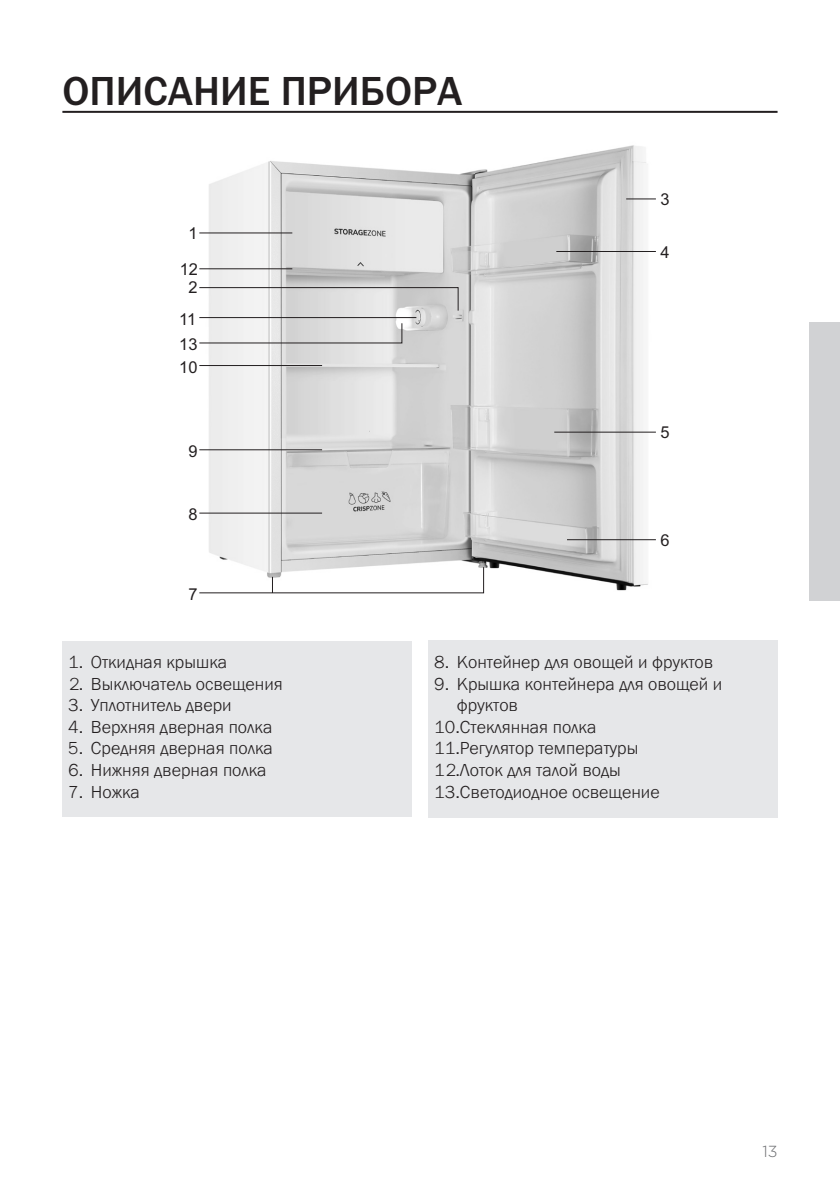
<style>
.page{position:relative;width:840px;height:1191px;background:#fff}
.page>*{position:absolute;margin:0;border:0;box-sizing:border-box;transform-origin:0 0}
.glavni_naslov{font:500 42px "Franklin Gothic URW";color:#231f20}
.seznam_stevilke_opis{font:300 18px/21.6px "Franklin Gothic URW";color:#231f20}
.t1{font:16.4px "Arial";color:#231f20}
.t2{font:300 16px "Gotham";color:#6c6d70}
</style>
<div class="page">
<hr style="left:62px;top:111px;width:715px;height:2px;background:#231f20">
<div style="left:808px;top:322px;width:31px;height:279px;background:#d1d2d4"></div>
<img style="left:209px;top:145px;width:444px;height:446px">
<svg style="left:199px;top:198px;width:457px;height:342px"></svg>
<svg style="left:199px;top:512px;width:285px;height:82px"></svg>
<hr style="left:199px;top:449px;width:123px;height:1px;background:#231f20">
<hr style="left:199px;top:365px;width:123px;height:1px;background:#231f20">
<hr style="left:199px;top:317px;width:217px;height:1px;background:#231f20">
<hr style="left:199px;top:268px;width:93px;height:1px;background:#231f20">
<svg style="left:199px;top:322px;width:203px;height:22px"></svg>
<div style="left:62px;top:641px;width:349px;height:175px;background:#e6e7e9"></div>
<div style="left:428px;top:641px;width:349px;height:177px;background:#e6e7e9"></div>
<p class="glavni_naslov" style="left:62px;top:65px;width:401px">ОПИСАНИЕ ПРИБОРА</p>
<p class="t1" style="left:188px;top:224px;width:11px">1</p>
<p class="t1" style="left:180px;top:259px;width:20px">12</p>
<p class="t1" style="left:188px;top:278px;width:11px">2</p>
<p class="t1" style="left:179px;top:309px;width:19px">11</p>
<p class="t1" style="left:179px;top:335px;width:20px">13</p>
<p class="t1" style="left:179px;top:357px;width:20px">10</p>
<p class="t1" style="left:188px;top:441px;width:11px">9</p>
<p class="t1" style="left:188px;top:505px;width:11px">8</p>
<p class="t1" style="left:188px;top:584px;width:11px">7</p>
<p class="t1" style="left:660px;top:190px;width:11px">3</p>
<p class="t1" style="left:660px;top:243px;width:11px">4</p>
<p class="t1" style="left:660px;top:422px;width:11px">5</p>
<p class="t1" style="left:660px;top:531px;width:11px">6</p>
<p class="seznam_stevilke_opis" style="left:68px;top:651px;width:160px">1. Откидная крышка</p>
<p class="seznam_stevilke_opis" style="left:68px;top:673px;width:216px">2. Выключатель освещения</p>
<p class="seznam_stevilke_opis" style="left:68px;top:694px;width:165px">3. Уплотнитель двери</p>
<p class="seznam_stevilke_opis" style="left:68px;top:716px;width:206px">4. Верхняя дверная полка</p>
<p class="seznam_stevilke_opis" style="left:68px;top:738px;width:206px">5. Средняя дверная полка</p>
<p class="seznam_stevilke_opis" style="left:68px;top:759px;width:200px">6. Нижняя дверная полка</p>
<p class="seznam_stevilke_opis" style="left:68px;top:781px;width:73px">7. Ножка</p>
<p class="seznam_stevilke_opis" style="left:434px;top:651px;width:280px">8. Контейнер для овощей и фруктов</p>
<p class="seznam_stevilke_opis" style="left:456px;top:673px;width:267px;text-indent:-23px">9. Крышка контейнера для овощей и фруктов</p>
<p class="seznam_stevilke_opis" style="left:434px;top:716px;width:164px">10.Стеклянная полка</p>
<p class="seznam_stevilke_opis" style="left:434px;top:738px;width:206px">11.Регулятор температуры</p>
<p class="seznam_stevilke_opis" style="left:434px;top:759px;width:188px">12.Лоток для талой воды</p>
<p class="seznam_stevilke_opis" style="left:434px;top:781px;width:227px">13.Светодиодное освещение</p>
<p class="t2" style="left:762px;top:1140px;width:17px">13</p>
</div>
